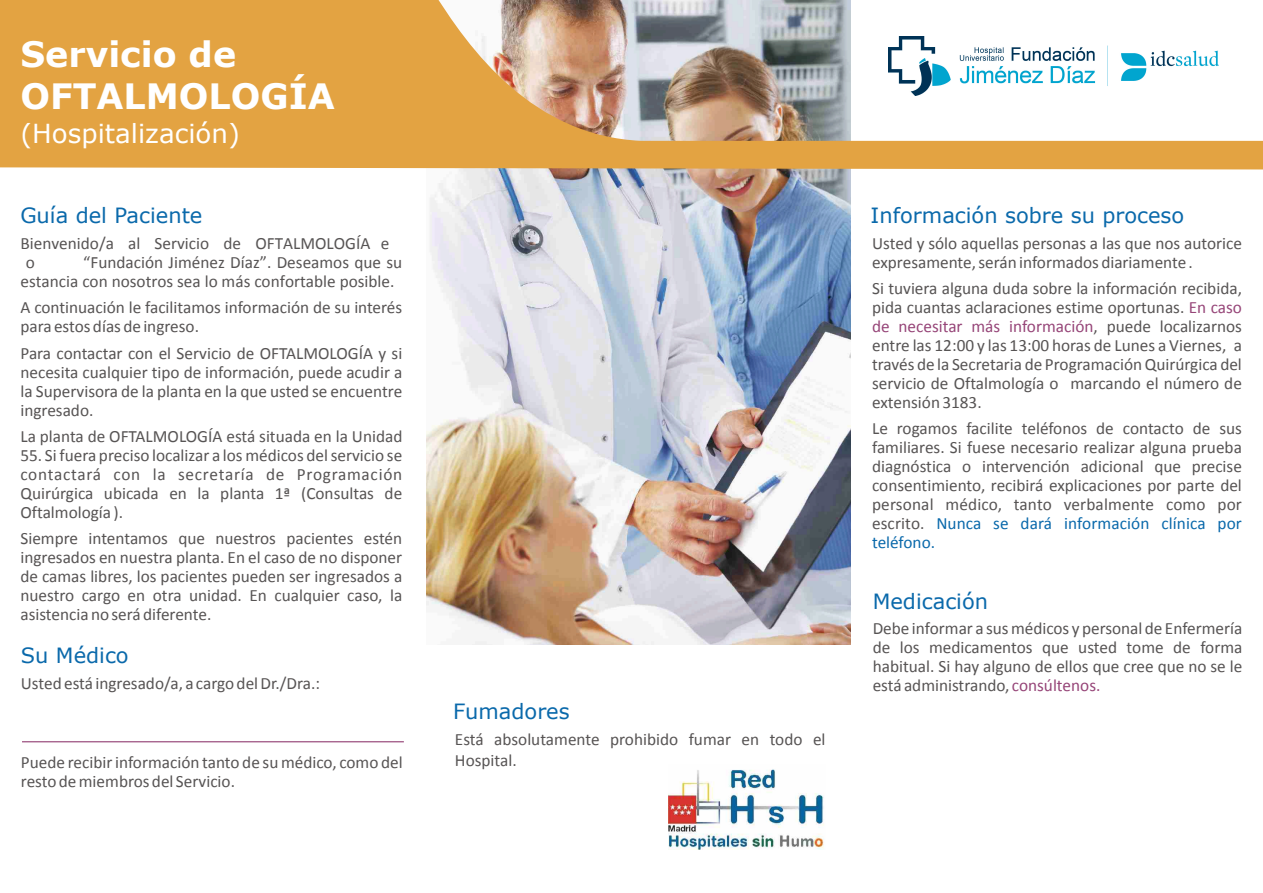
<style>
.page{position:relative;width:1263px;height:893px;background:#fff}
.page>*{position:absolute;margin:0;border:0;box-sizing:border-box;transform-origin:0 0}
.t1{font:700 34.95px/42.5px "Verdana";color:#fff}
.t2{font:26.1px "Verdana";color:#fff}
.t3{font:21px "Verdana";color:#0a69ab}
.t4{font:17.25px/18.9px "Calibri";color:#575454;text-align:justify}
.t5{font:17.25px "Calibri";letter-spacing:.005em;color:#0a69ab}
.s1{color:#964578}
</style>
<div class="page">
<img style="left:426px;top:169px;width:424px;height:476px">
<svg style="left:0;top:0;width:1263px;height:169px;fill:#e3a342"></svg>
<hr style="left:22px;top:740px;width:382px;height:3px;background:#964578">
<img style="left:668px;top:769px;width:156px;height:81px">
<img style="left:888px;top:37px;width:330px;height:59px">
<h1 class="t1" style="left:20px;top:36px;width:316px">Servicio de<br>OFTALMOLOGÍA</h1>
<h2 class="t2" style="left:20px;top:123px;width:221px">(Hospitalización)</h2>
<p class="t3" style="left:20px;top:207px;width:184px">Guía del Paciente</p>
<p class="t4" style="left:20px;top:235px;width:370px">Bienvenido/a al Servicio de OFTALMOLOGÍA e</p>
<p class="t4" style="left:83px;top:254px;width:321px">“Fundación Jiménez Díaz”. Deseamos que su</p>
<p class="t4" style="left:20px;top:273px;width:376px">estancia con nosotros sea lo más confortable posible.</p>
<p class="t4" style="left:20px;top:300px;width:383px">A continuación le facilitamos información de su interés para estos días de ingreso.</p>
<p class="t4" style="left:20px;top:345px;width:383px">Para contactar con el Servicio de OFTALMOLOGÍA y si necesita cualquier tipo de información, puede acudir a la Supervisora de la planta en la que usted se encuentre ingresado.</p>
<p class="t4" style="left:20px;top:428px;width:383px">La planta de OFTALMOLOGÍA está situada en la Unidad</p>
<p class="t4" style="left:20px;top:447px;width:383px">55. Si fuera preciso localizar a los médicos del servicio se contactará con la secretaría de Programación Quirúrgica ubicada en la planta 1ª (Consultas de Oftalmología ).</p>
<p class="t4" style="left:20px;top:530px;width:383px">Siempre intentamos que nuestros pacientes estén ingresados en nuestra planta. En el caso de no disponer de camas libres, los pacientes pueden ser ingresados a nuestro cargo en otra unidad. En cualquier caso, la asistencia no será diferente.</p>
<p class="t3" style="left:21px;top:647px;width:109px">Su Médico</p>
<p class="t4" style="left:21px;top:675px;width:301px">Usted está ingresado/a, a cargo del Dr./Dra.:</p>
<p class="t4" style="left:21px;top:754px;width:383px">Puede recibir información tanto de su médico, como del resto de miembros del Servicio.</p>
<p class="t3" style="left:453px;top:702px;width:118px">Fumadores</p>
<p class="t4" style="left:455px;top:730px;width:372px;line-height:21px">Está absolutamente prohibido fumar en todo el<br>Hospital.</p>
<p class="t3" style="left:871px;top:206px;width:315px">Información sobre su proceso</p>
<p class="t4" style="left:872px;top:235px;width:371px">Usted y sólo aquellas personas a las que nos autorice expresamente, serán informados diariamente .</p>
<p class="t4" style="left:872px;top:280px;width:371px">Si tuviera alguna duda sobre la información recibida, pida cuantas aclaraciones estime oportunas. <span class="s1">En caso de necesitar más información</span>, puede localizarnos entre las 12:00 y las 13:00 horas de Lunes a Viernes, a través de la Secretaria de Programación Quirúrgica del servicio de Oftalmología o marcando el número de extensión 3183.</p>
<p class="t4" style="left:872px;top:420px;width:371px">Le rogamos facilite teléfonos de contacto de sus familiares. Si fuese necesario realizar alguna prueba diagnóstica o intervención adicional que precise consentimiento, recibirá explicaciones por parte del personal médico, tanto verbalmente como por escrito.</p>
<p class="t5" style="left:936px;top:516px;width:307px">Nunca se dará información clínica por</p>
<p class="t5" style="left:872px;top:535px;width:65px">teléfono.</p>
<p class="t3" style="left:873px;top:593px;width:117px">Medicación</p>
<p class="t4" style="left:873px;top:620px;width:371px">Debe informar a sus médicos y personal de Enfermería de los medicamentos que usted tome de forma habitual. Si hay alguno de ellos que cree que no se le está administrando, <span class="s1">consúltenos.</span></p>
</div>
